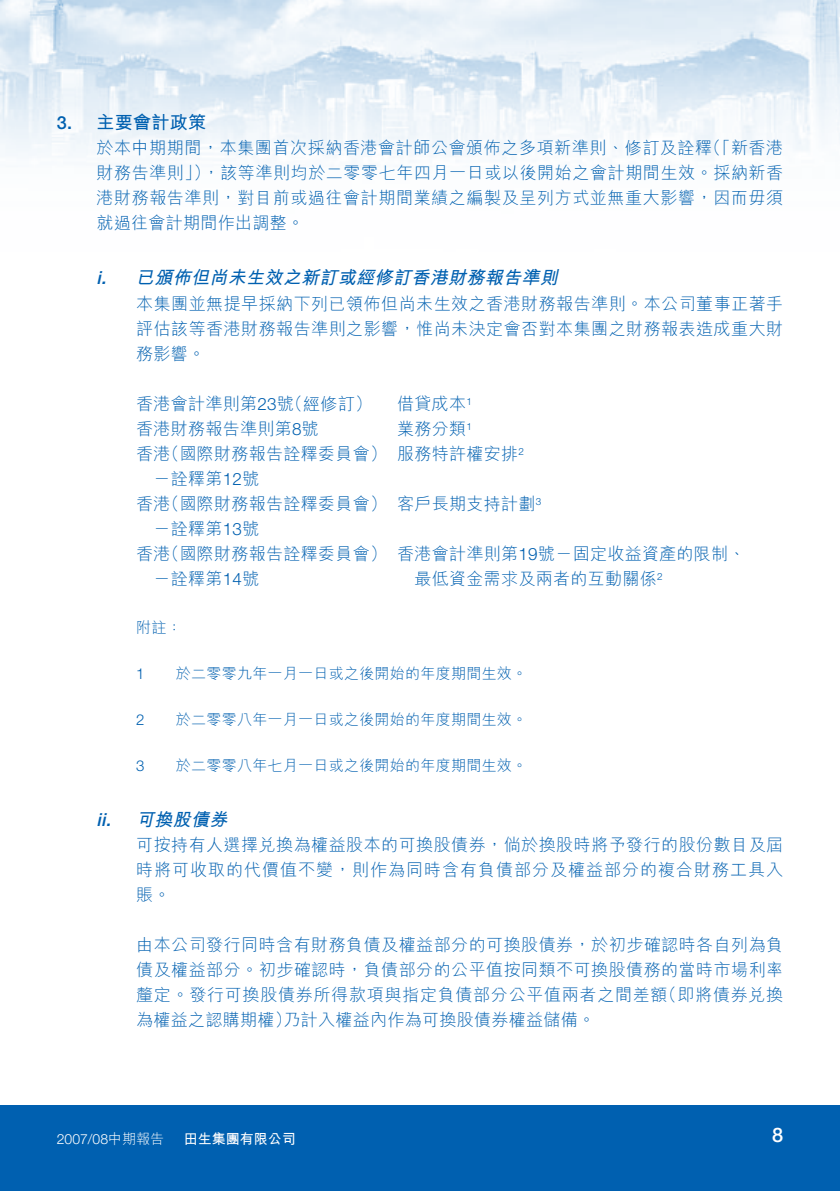
<style>
.page{position:relative;width:840px;height:1191px;background:#fff}
.page>*{position:absolute;margin:0;border:0;box-sizing:border-box;transform-origin:0 0}
.t1{font:italic 700 18px "M Hei HK";color:#0060b0}
.t2{font:700 18px "M Hei HK";letter-spacing:.02em;color:#0060b0}
.t3{font:italic 500 18px "Helvetica Neue";color:#0060b0}
.t4{font:500 18px "Helvetica Neue";color:#0060b0}
.t5{font:300 17px/25px "M Hei HK";letter-spacing:.03em;color:#0060b0}
.t6{font:300 15px "M Hei HK";letter-spacing:.02em;color:#0060b0}
.t7{font:300 15px "Helvetica Neue";color:#0060b0}
.t8{font:300 14px "Helvetica Neue";color:#fff}
.t9{font:700 14px "M Hei HK";color:#fff}
.t10{font:300 10px "Helvetica Neue";color:#0060b0}
.s1{font-family:"Helvetica Neue"}
.s2{font-family:"M Hei HK"}
</style>
<div class="page">
<img style="left:0;top:0;width:839px;height:167px">
<div style="left:0;top:1105px;width:839px;height:86px;background:#0060b0"></div>
<p class="t4" style="left:57px;top:112px;width:17px">3.</p>
<p class="t2" style="left:96px;top:110px;width:111px">主要會計政策</p>
<p class="t5" style="left:203px;top:135px;width:581px;text-indent:-106px">於本中期期間，本集團首次採納香港會計師公會頒佈之多項新準則、修訂及詮釋<br>，該等準則均於二零零七年四月一日或以後開始之會計期間生效。採納新香</p>
<p class="t5" style="left:704px;top:135px;width:80px">（「新香港</p>
<p class="t5" style="left:96px;top:160px;width:687px">財務告準則」）<br>港財務報告準則，對目前或過往會計期間業績之編製及呈列方式並無重大影響，因而毋須就過往會計期間作出調整。</p>
<p class="t1" style="left:136px;top:265px;width:428px">已頒佈但尚未生效之新訂或經修訂香港財務報告準則</p>
<p class="t3" style="left:96px;top:267px;width:16px">.i</p>
<p class="t5" style="left:136px;top:290px;width:648px;text-align:justify">本集團並無提早採納下列已領佈但尚未生效之香港財務報告準則。本公司董事正著手評估該等香港財務報告準則之影響，惟尚未決定會否對本集團之財務報表造成重大財務影響。</p>
<p class="t10" style="left:466px;top:395px;width:7px">1</p>
<p class="t5" style="left:397px;top:390px;width:70px">借貸成本</p>
<p class="t5" style="left:136px;top:390px;width:237px">香港會計準則第<span class="s1">23</span> （號經修訂）</p>
<p class="t5" style="left:136px;top:415px;width:184px">香港財務報告準則第號<span class="s1">8</span></p>
<p class="t5" style="left:397px;top:415px;width:70px">業務分類</p>
<p class="t10" style="left:466px;top:420px;width:7px">1</p>
<p class="t5" style="left:162px;top:440px;width:226px">（國際財務報告詮釋委員會）</p>
<p class="t5" style="left:153px;top:440px;width:107px;text-indent:-17px">香港<br>－詮釋第<span class="s1">12</span>號</p>
<p class="t5" style="left:397px;top:440px;width:122px">服務特許權安排</p>
<p class="t10" style="left:518px;top:445px;width:7px">2</p>
<p class="t5" style="left:162px;top:490px;width:226px">（國際財務報告詮釋委員會）</p>
<p class="t5" style="left:153px;top:490px;width:107px;text-indent:-17px">香港<br>－詮釋第<span class="s1">13</span>號</p>
<p class="t5" style="left:397px;top:490px;width:140px">客戶長期支持計劃</p>
<p class="t10" style="left:535px;top:495px;width:7px">3</p>
<p class="t5" style="left:162px;top:540px;width:226px">（國際財務報告詮釋委員會）</p>
<p class="t5" style="left:136px;top:540px;width:36px">香港</p>
<p class="t5" style="left:397px;top:540px;width:349px">香港會計準則第<span class="s1">19</span>號－固定收益資產的限制、</p>
<p class="t5" style="left:153px;top:565px;width:107px">－詮釋第<span class="s1">14</span>號</p>
<p class="t6" style="left:136px;top:617px;width:47px">附註：</p>
<p class="t6" style="left:176px;top:663px;width:352px">於二零零九年一月一日或之後開始的年度期間生效。</p>
<p class="t5" style="left:414px;top:565px;width:243px">最低資金需求及兩者的互動關係</p>
<p class="t10" style="left:656px;top:570px;width:7px">2</p>
<p class="t7" style="left:136px;top:664px;width:10px">1</p>
<p class="t3" style="left:96px;top:808px;width:20px">.i i</p>
<p class="t7" style="left:136px;top:710px;width:10px">2</p>
<p class="t6" style="left:176px;top:709px;width:352px">於二零零八年一月一日或之後開始的年度期間生效。</p>
<p class="t6" style="left:176px;top:755px;width:352px">於二零零八年七月一日或之後開始的年度期間生效。</p>
<p class="t7" style="left:136px;top:756px;width:10px">3</p>
<p class="t1" style="left:136px;top:806px;width:98px">可換股債券</p>
<p class="t5" style="left:136px;top:831px;width:648px;text-align:justify">可按持有人選擇兌換為權益股本的可換股債券，倘於換股時將予發行的股份數目及屆時將可收取的代價值不變，則作為同時含有負債部分及權益部分的複合財務工具入賬。</p>
<p class="t5" style="left:136px;top:931px;width:648px;text-align:right">由本公司發行同時含有財務負債及權益部分的可換股債券，於初步確認時各自列為負債及權益部分。初步確認時，負債部分的公平值按同類不可換股債務的當時市場利率（即將債券兌換</p>
<p class="t5" style="left:283px;top:981px;width:385px;text-indent:-147px">釐定。發行可換股債券所得款項與指定負債部分公平值兩者之間差額乃計入權益內作為可換股債券權益儲備。</p>
<p class="t5" style="left:136px;top:1006px;width:157px">為權益之認購期權）</p>
<p class="t8" style="left:57px;top:1130px;width:109px">2007/08<span class="s2">中期報告</span></p>
<p class="t9" style="left:184px;top:1128px;width:113px">田生集團有限公司</p>
</div>
